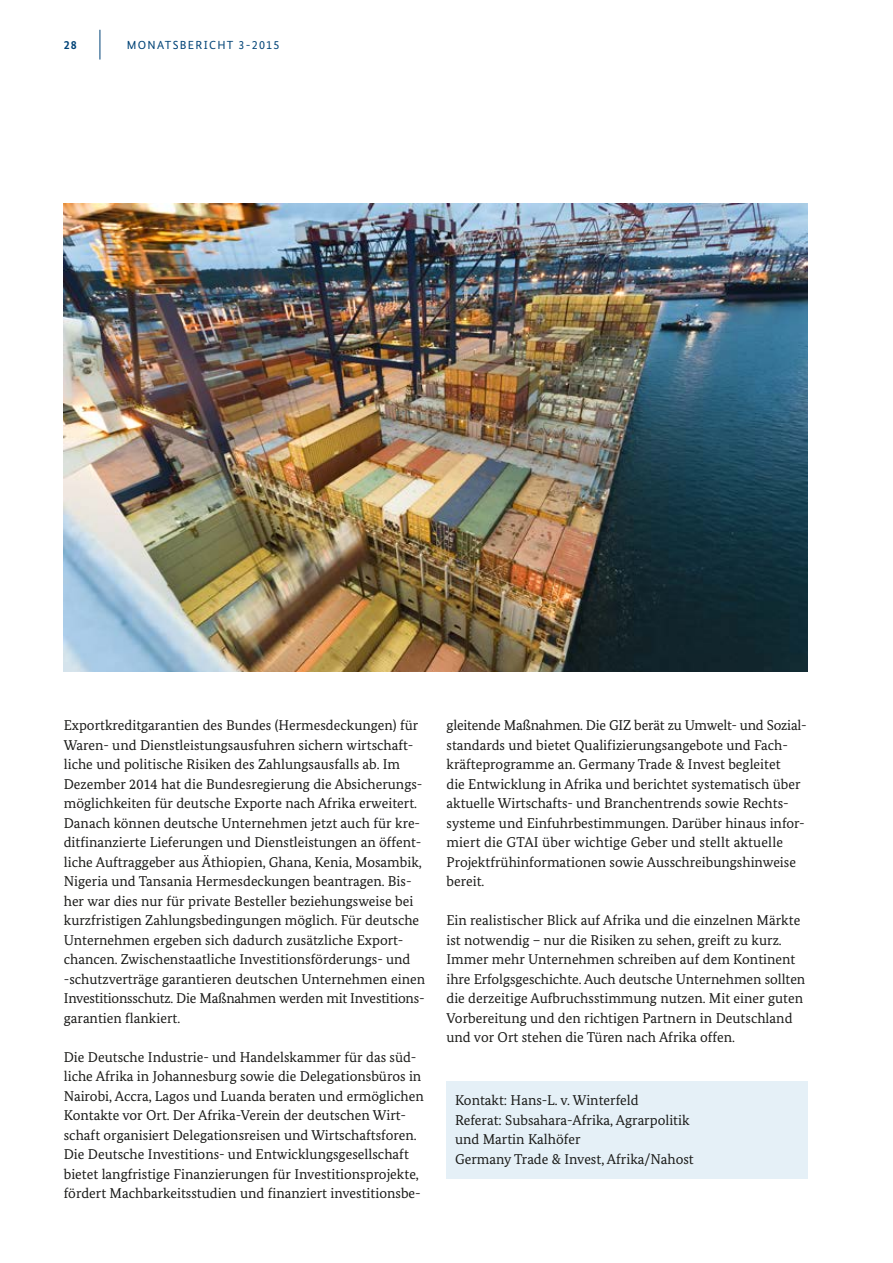
<style>
.page{position:relative;width:893px;height:1263px;background:#fff}
.page>*{position:absolute;margin:0;border:0;box-sizing:border-box;transform-origin:0 0}
.t1{font:14.25px/19.5px "Bundes Serif";color:#1a1a18}
.t2{font:700 12px "Bundes Sans";color:#004377}
.t3{font:11.7px "Bundes Sans";letter-spacing:.11em;color:#004377}
.s1{font-size:12px}
</style>
<div class="page">
<hr style="left:100px;top:30px;width:1px;height:30px;background:#004377">
<img style="left:64px;top:204px;width:744px;height:468px">
<div style="left:446px;top:1081px;width:362px;height:98px;background:#e5f0f7"></div>
<p class="t2" style="left:64px;top:37px;width:15px">28</p>
<p class="t3" style="left:127px;top:38px;width:154px">MONATSBERICHT <span class="s1">3-2015</span></p>
<p class="t1" style="left:64px;top:716px;width:363px">Exportkreditgarantien des Bundes (Hermesdeckungen) für Waren- und Dienstleistungsausfuhren sichern wirtschaft&shy;liche und politische Risiken des Zahlungsausfalls ab. Im Dezember 2014 hat die Bundesregierung die Absicherungs&shy;möglichkeiten für deutsche Exporte nach Afrika erweitert.<br>Danach können deutsche Unternehmen jetzt auch für kre&shy;ditfinanzierte Lieferungen und Dienstleistungen an öffent&shy;liche Auftraggeber aus Äthiopien, Ghana, Kenia, Mosambik, Nigeria und Tansania Hermesdeckungen beantragen. Bis&shy;her war dies nur für private Besteller beziehungsweise bei kurzfristigen Zahlungsbedingungen möglich. Für deutsche Unternehmen ergeben sich dadurch zusätzliche Export&shy;chancen. Zwischenstaatliche Investitionsförderungs- und -schutzverträge garantieren deutschen Unternehmen einen Investitionsschutz. Die Maßnahmen werden mit Investitions&shy;garantien flankiert.</p>
<p class="t1" style="left:64px;top:1047px;width:361px">Die Deutsche Industrie- und Handelskammer für das süd&shy;liche Afrika in Johannesburg sowie die Delegationsbüros in Nairobi, Accra, Lagos und Luanda beraten und ermöglichen Kontakte vor Ort. Der Afrika-Verein der deutschen Wirt&shy;schaft organisiert Delegationsreisen und Wirtschaftsforen.<br>Die Deutsche Investitions- und Entwicklungsgesellschaft bietet langfristige Finanzierungen für Investitionsprojekte, fördert Machbarkeitsstudien und finanziert investitionsbe-</p>
<p class="t1" style="left:446px;top:716px;width:360px">gleitende Maßnahmen. Die GIZ berät zu Umwelt- und Sozial&shy;standards und bietet Qualifizierungsangebote und Fach&shy;kräfteprogramme an. Germany Trade &amp; Invest begleitet<br>die Entwicklung in Afrika und berichtet systematisch über aktuelle Wirtschafts- und Branchentrends sowie Rechts&shy;systeme und Einfuhrbestimmungen. Darüber hinaus infor&shy;miert die GTAI über wichtige Geber und stellt aktuelle Projektfrühinformationen sowie Ausschreibungshinweise bereit.</p>
<p class="t1" style="left:446px;top:911px;width:360px">Ein realistischer Blick auf Afrika und die einzelnen Märkte ist notwendig – nur die Risiken zu sehen, greift zu kurz.<br>Immer mehr Unternehmen schreiben auf dem Kontinent ihre Erfolgsgeschichte. Auch deutsche Unternehmen sollten die derzeitige Aufbruchsstimmung nutzen. Mit einer guten Vorbereitung und den richtigen Partnern in Deutschland und vor Ort stehen die Türen nach Afrika offen.</p>
<p class="t1" style="left:455px;top:1090px;width:185px">Kontakt: Hans-L. v. Winterfeld</p>
<p class="t1" style="left:455px;top:1110px;width:236px">Referat: Subsahara-Afrika, Agrarpolitik</p>
<p class="t1" style="left:455px;top:1129px;width:127px">und Martin Kalhöfer</p>
<p class="t1" style="left:455px;top:1149px;width:240px">Germany Trade &amp; Invest, Afrika/Nahost</p>
</div>
